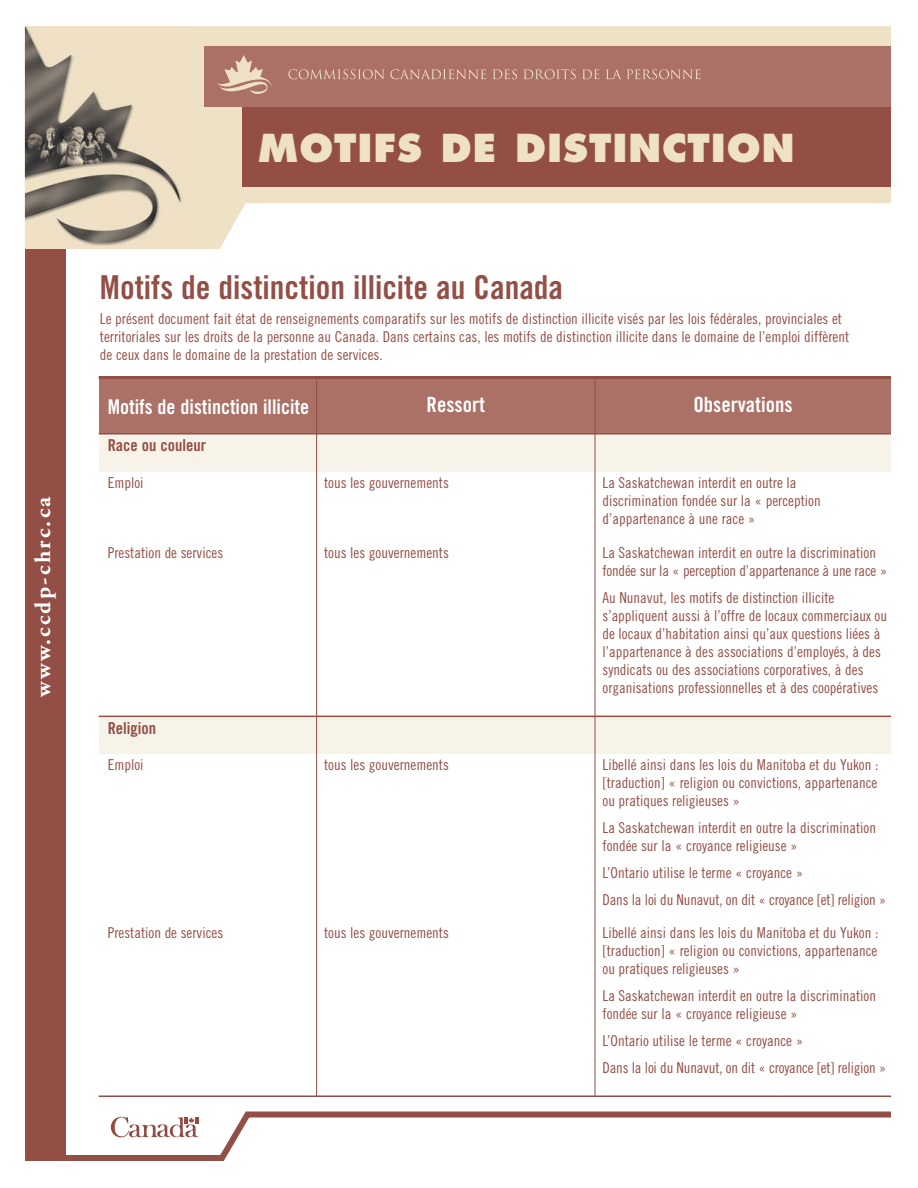
<style>
.page{position:relative;width:918px;height:1188px;background:#fff}
.page>*{position:absolute;margin:0;border:0;box-sizing:border-box;transform-origin:0 0}
.t1{font:800 37.5px "Futura";letter-spacing:.025em;color:#eee1c5}
.t2{font:33px "Trade Gothic Bold Cond Twenty";color:#934f45}
.t3{font:700 22.5px "Adobe Garamond";letter-spacing:.1em;color:#fff}
.t4{font:21px "Trade Gothic Bold Cond Twenty";color:#fff}
.t5{font:20.25px "Trade Gothic Bold Cond Twenty";color:#fff}
.t6{font:16.5px "Trade Gothic Bold Cond Twenty";color:#934f45}
.t7{font:15px/18px "Trade Gothic Cond Eighteen";color:#934f45}
</style>
<div class="page">
<svg style="left:190px;top:26px;width:701px;height:223px;fill:#eee1c5"></svg>
<img style="left:25px;top:26px;width:165px;height:223px">
<div style="left:242px;top:106px;width:649px;height:81px;background:#934f45"></div>
<svg style="left:65px;top:1108px;width:826px;height:53px"></svg>
<div style="left:205px;top:46px;width:686px;height:60px;background:#ab7167"></div>
<svg style="left:217px;top:55px;width:55px;height:39px"></svg>
<svg style="left:288px;top:69px;width:96px;height:10px"></svg>
<svg style="left:390px;top:69px;width:96px;height:10px"></svg>
<svg style="left:493px;top:69px;width:24px;height:10px"></svg>
<svg style="left:524px;top:69px;width:52px;height:10px"></svg>
<svg style="left:582px;top:69px;width:17px;height:10px"></svg>
<svg style="left:606px;top:69px;width:95px;height:10px"></svg>
<div style="left:25px;top:249px;width:40px;height:912px;background:#934f45"></div>
<div style="left:99px;top:376px;width:218px;height:58px;background:#ab7167"></div>
<div style="left:317px;top:376px;width:278px;height:58px;background:#ab7167"></div>
<div style="left:595px;top:376px;width:296px;height:58px;background:#ab7167"></div>
<div style="left:99px;top:434px;width:218px;height:38px;background:#f8f3e9"></div>
<div style="left:317px;top:434px;width:574px;height:38px;background:#f8f3e9"></div>
<div style="left:99px;top:716px;width:218px;height:39px;background:#f8f3e9"></div>
<div style="left:317px;top:716px;width:574px;height:39px;background:#f8f3e9"></div>
<hr style="left:316px;top:376px;width:1px;height:721px;background:#934f45">
<hr style="left:595px;top:376px;width:1px;height:721px;background:#934f45">
<hr style="left:99px;top:376px;width:792px;height:3px;background:#934f45">
<hr style="left:99px;top:433px;width:792px;height:2px;background:#934f45">
<hr style="left:99px;top:716px;width:792px;height:1px;background:#934f45">
<hr style="left:99px;top:1095px;width:792px;height:2px;background:#934f45">
<h1 class="t1" style="left:258px;top:132px;width:538px">MOTIFS DE DISTINCTION</h1>
<h3 class="t3" style="left:34px;top:697px;width:202px;rotate:-90deg">www.ccdp-chrc.ca</h3>
<h2 class="t2" style="left:100px;top:275px;width:465px">Motifs de distinction illicite au Canada</h2>
<p class="t7" style="left:100px;top:311px;width:751px">Le présent document fait état de renseignements comparatifs sur les motifs de distinction illicite visés par les lois fédérales, provinciales et territoriales sur les droits de la personne au Canada. Dans certains cas, les motifs de distinction illicite dans le domaine de l’emploi diffèrent de ceux dans le domaine de la prestation de services.</p>
<h3 class="t5" style="left:108px;top:399px;width:203px">Motifs de distinction illicite</h3>
<h3 class="t4" style="left:427px;top:397px;width:60px">Ressort</h3>
<h3 class="t4" style="left:693px;top:397px;width:101px">Observations</h3>
<p class="t6" style="left:108px;top:439px;width:100px">Race ou couleur</p>
<p class="t7" style="left:108px;top:474px;width:37px">Emploi</p>
<p class="t7" style="left:324px;top:474px;width:126px">tous les gouvernements</p>
<p class="t7" style="left:603px;top:474px;width:220px">La Saskatchewan interdit en outre la discrimination fondée sur la « perception d’appartenance à une race »</p>
<p class="t7" style="left:108px;top:545px;width:117px">Prestation de services</p>
<p class="t7" style="left:324px;top:545px;width:126px">tous les gouvernements</p>
<p class="t7" style="left:603px;top:545px;width:286px">La Saskatchewan interdit en outre la discrimination fondée sur la « perception d’appartenance à une race »</p>
<p class="t7" style="left:603px;top:590px;width:286px">Au Nunavut, les motifs de distinction illicite s’appliquent aussi à l’offre de locaux commerciaux ou de locaux d’habitation ainsi qu’aux questions liées à l’appartenance à des associations d’employés, à des syndicats ou des associations corporatives, à des organisations professionnelles et à des coopératives</p>
<p class="t6" style="left:108px;top:722px;width:50px">Religion</p>
<p class="t7" style="left:108px;top:757px;width:37px">Emploi</p>
<p class="t7" style="left:324px;top:757px;width:126px">tous les gouvernements</p>
<p class="t7" style="left:603px;top:757px;width:277px;text-align:justify">Libellé ainsi dans les lois du Manitoba et du Yukon : [traduction] « religion ou convictions, appartenance ou pratiques religieuses »</p>
<p class="t7" style="left:603px;top:820px;width:275px">La Saskatchewan interdit en outre la discrimination fondée sur la « croyance religieuse »</p>
<p class="t7" style="left:603px;top:861px;width:285px;line-height:27px">L’Ontario utilise le terme « croyance »<br>Dans la loi du Nunavut, on dit « croyance [et] religion »</p>
<p class="t7" style="left:108px;top:925px;width:117px">Prestation de services</p>
<p class="t7" style="left:324px;top:925px;width:126px">tous les gouvernements</p>
<p class="t7" style="left:603px;top:925px;width:277px;text-align:justify">Libellé ainsi dans les lois du Manitoba et du Yukon : [traduction] « religion ou convictions, appartenance ou pratiques religieuses »</p>
<p class="t7" style="left:603px;top:988px;width:275px">La Saskatchewan interdit en outre la discrimination fondée sur la « croyance religieuse »</p>
<p class="t7" style="left:603px;top:1029px;width:285px;line-height:27px">L’Ontario utilise le terme « croyance »<br>Dans la loi du Nunavut, on dit « croyance [et] religion »</p>
</div>
